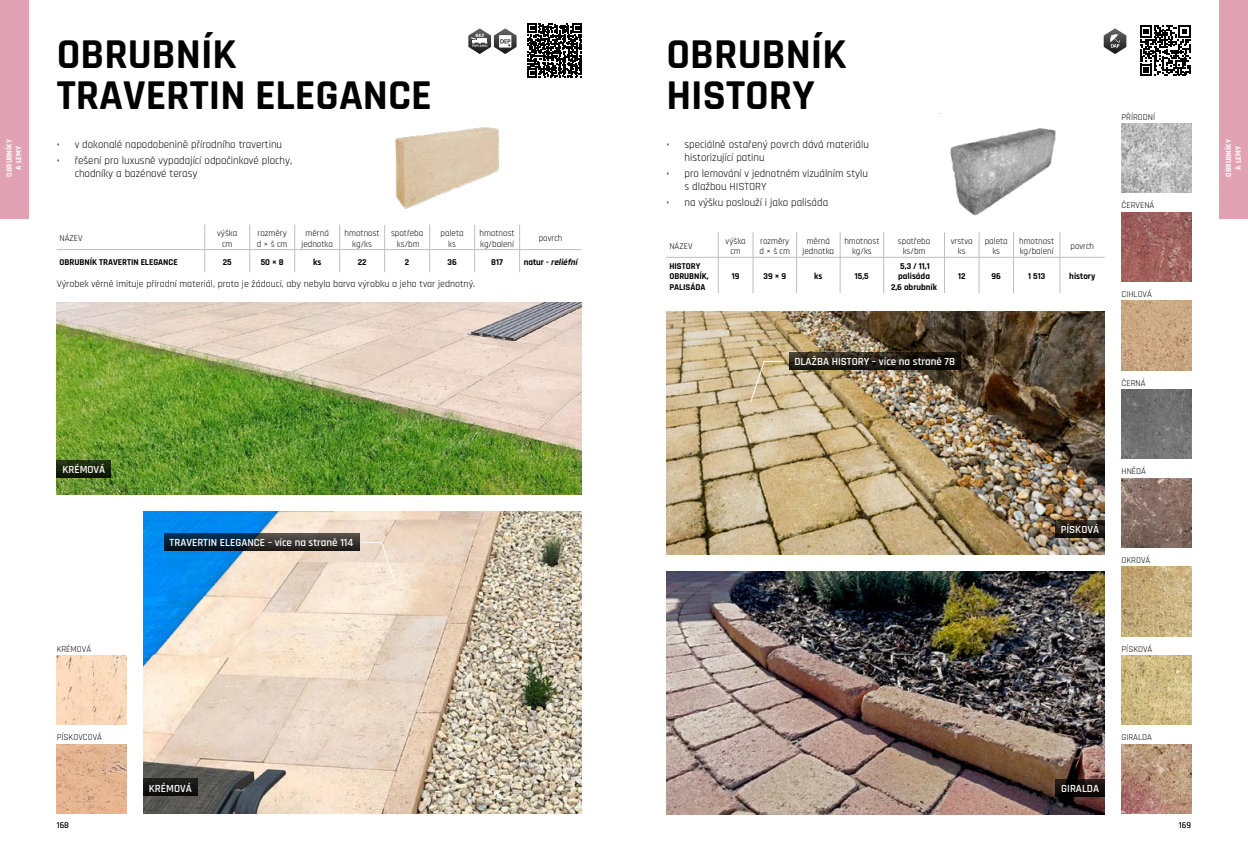
<style>
.page{position:relative;width:1248px;height:842px;background:#fff}
.page>*{position:absolute;margin:0;border:0;box-sizing:border-box;transform-origin:0 0}
.t1{font:700 43px/41px "Rajdhani";color:#000}
.t2{font:11px/13.2px "Rajdhani";color:#000}
.t3{font:600 11px "Rajdhani";color:#fff}
.t4{font:10px "Rajdhani";color:#000}
.t5{font:9px/10.8px "Rajdhani";color:#000;text-align:center}
.t6{font:700 9px/10.8px "Rajdhani";color:#000}
.t7{font:italic 700 9px "Rajdhani";color:#000}
.t8{font:600 9px "Rajdhani";color:#000}
.t9{font:700 8px/9.6px "Rajdhani";color:#fff;text-align:center}
.s1{font-style:normal}
</style>
<div class="page">
<hr style="left:718px;top:257px;width:1px;height:36px;background:#bcbec0">
<hr style="left:752px;top:257px;width:1px;height:36px;background:#bcbec0">
<hr style="left:796px;top:257px;width:1px;height:36px;background:#bcbec0">
<hr style="left:839px;top:257px;width:1px;height:36px;background:#bcbec0">
<hr style="left:883px;top:257px;width:1px;height:36px;background:#bcbec0">
<hr style="left:944px;top:257px;width:1px;height:36px;background:#bcbec0">
<hr style="left:978px;top:257px;width:1px;height:36px;background:#bcbec0">
<hr style="left:1013px;top:257px;width:1px;height:36px;background:#bcbec0">
<hr style="left:1059px;top:257px;width:1px;height:36px;background:#bcbec0">
<svg style="left:839px;top:232px;width:1px;height:25px"></svg>
<svg style="left:883px;top:232px;width:1px;height:25px"></svg>
<svg style="left:944px;top:232px;width:1px;height:25px"></svg>
<svg style="left:978px;top:232px;width:1px;height:25px"></svg>
<svg style="left:1013px;top:232px;width:1px;height:25px"></svg>
<hr style="left:840px;top:257px;width:43px;height:1px;background:#bcbec0">
<hr style="left:883px;top:257px;width:61px;height:1px;background:#bcbec0">
<hr style="left:944px;top:257px;width:35px;height:1px;background:#bcbec0">
<hr style="left:979px;top:257px;width:34px;height:1px;background:#bcbec0">
<hr style="left:1013px;top:257px;width:46px;height:1px;background:#bcbec0">
<svg style="left:718px;top:232px;width:1px;height:25px"></svg>
<svg style="left:752px;top:232px;width:1px;height:25px"></svg>
<svg style="left:796px;top:232px;width:1px;height:25px"></svg>
<svg style="left:1059px;top:232px;width:1px;height:25px"></svg>
<hr style="left:666px;top:257px;width:52px;height:1px;background:#bcbec0">
<hr style="left:718px;top:257px;width:35px;height:1px;background:#bcbec0">
<hr style="left:753px;top:257px;width:43px;height:1px;background:#bcbec0">
<hr style="left:796px;top:257px;width:44px;height:1px;background:#bcbec0">
<hr style="left:1059px;top:257px;width:45px;height:1px;background:#bcbec0">
<img style="left:143px;top:512px;width:438px;height:302px">
<img style="left:57px;top:302px;width:524px;height:193px">
<img style="left:395px;top:127px;width:105px;height:82px">
<svg style="left:527px;top:24px;width:54px;height:54px"></svg>
<svg style="left:204px;top:225px;width:1px;height:47px"></svg>
<svg style="left:249px;top:225px;width:1px;height:47px"></svg>
<svg style="left:294px;top:225px;width:1px;height:47px"></svg>
<svg style="left:339px;top:225px;width:1px;height:47px"></svg>
<svg style="left:384px;top:225px;width:1px;height:47px"></svg>
<svg style="left:429px;top:225px;width:1px;height:47px"></svg>
<svg style="left:474px;top:225px;width:1px;height:47px"></svg>
<svg style="left:519px;top:225px;width:1px;height:47px"></svg>
<hr style="left:57px;top:249px;width:148px;height:1px;background:#bcbec0">
<hr style="left:205px;top:249px;width:45px;height:1px;background:#bcbec0">
<hr style="left:250px;top:249px;width:45px;height:1px;background:#bcbec0">
<hr style="left:295px;top:249px;width:45px;height:1px;background:#bcbec0">
<hr style="left:340px;top:249px;width:44px;height:1px;background:#bcbec0">
<hr style="left:384px;top:249px;width:45px;height:1px;background:#bcbec0">
<hr style="left:429px;top:249px;width:45px;height:1px;background:#bcbec0">
<hr style="left:474px;top:249px;width:45px;height:1px;background:#bcbec0">
<hr style="left:519px;top:249px;width:62px;height:1px;background:#bcbec0">
<svg style="left:468px;top:28px;width:48px;height:26px"></svg>
<img style="left:57px;top:744px;width:69px;height:70px">
<img style="left:57px;top:655px;width:69px;height:70px">
<div style="left:143px;top:779px;width:54px;height:17px;background:#151514"></div>
<svg style="left:57px;top:460px;width:54px;height:18px"></svg>
<img style="left:950px;top:128px;width:106px;height:88px">
<img style="left:666px;top:572px;width:438px;height:242px">
<img style="left:666px;top:312px;width:438px;height:243px">
<svg style="left:1140px;top:25px;width:50px;height:51px"></svg>
<svg style="left:1103px;top:28px;width:23px;height:26px"></svg>
<img style="left:1121px;top:301px;width:69px;height:69px">
<img style="left:1121px;top:655px;width:69px;height:70px">
<img style="left:1121px;top:389px;width:69px;height:70px">
<img style="left:1121px;top:744px;width:69px;height:70px">
<img style="left:1121px;top:212px;width:69px;height:70px">
<img style="left:1121px;top:567px;width:69px;height:69px">
<img style="left:1121px;top:123px;width:69px;height:70px">
<img style="left:1121px;top:478px;width:69px;height:70px">
<svg style="left:1055px;top:779px;width:49px;height:18px"></svg>
<svg style="left:1054px;top:520px;width:50px;height:18px"></svg>
<svg style="left:164px;top:533px;width:195px;height:18px;background:#202c35"></svg>
<svg style="left:360px;top:541px;width:36px;height:44px;background:#f2e1d2"></svg>
<svg style="left:788px;top:352px;width:172px;height:18px;background:#221d15"></svg>
<svg style="left:749px;top:360px;width:36px;height:44px;background:#cfba94"></svg>
<div style="left:1219px;top:0;width:28px;height:219px;background:#e1a2b3"></div>
<div style="left:0;top:0;width:28px;height:219px;background:#e1a2b3"></div>
<p class="t9" style="left:5px;top:177px;width:39px;rotate:-90deg">OBRUBNÍKY<br>A LEMY</p>
<h1 class="t1" style="left:57px;top:35px;width:376px">OBRUBNÍK<br>TRAVERTIN ELEGANCE</h1>
<p class="t2" style="left:57px;top:138px;width:227px">• v dokonalé napodobenině přírodního travertinu</p>
<p class="t2" style="left:75px;top:154px;width:219px;text-indent:-18px">• řešení pro luxusně vypadající odpočinkové plochy, chodníky a bazénové terasy</p>
<h1 class="t1" style="left:666px;top:35px;width:181px">OBRUBNÍK<br>HISTORY</h1>
<p class="t2" style="left:684px;top:138px;width:186px;text-indent:-18px">• speciálně ostařený povrch dává materiálu historizující patinu</p>
<p class="t2" style="left:684px;top:167px;width:185px;text-indent:-18px">• pro lemování v jednotném vizuálním stylu s dlažbou HISTORY</p>
<p class="t2" style="left:666px;top:197px;width:163px">• na výšku poslouží i jako palisáda</p>
<p class="t5" style="left:1121px;top:112px;width:35px">PŘÍRODNÍ</p>
<p class="t5" style="left:1121px;top:200px;width:34px">ČERVENÁ</p>
<p class="t5" style="left:60px;top:233px;width:25px">NÁZEV</p>
<p class="t5" style="left:217px;top:228px;width:22px">výška cm</p>
<p class="t5" style="left:257px;top:228px;width:32px;text-align:left">rozměry d × š cm</p>
<p class="t5" style="left:301px;top:228px;width:33px">měrná jednotka</p>
<p class="t5" style="left:344px;top:228px;width:37px">hmotnost kg/ks</p>
<p class="t5" style="left:391px;top:228px;width:34px">spotřeba ks/bm</p>
<p class="t5" style="left:440px;top:228px;width:25px">paleta ks</p>
<p class="t5" style="left:479px;top:228px;width:37px;text-align:left">hmotnost kg/balení</p>
<p class="t5" style="left:538px;top:233px;width:25px">povrch</p>
<p class="t6" style="left:60px;top:257px;width:120px">OBRUBNÍK TRAVERTIN ELEGANCE</p>
<p class="t6" style="left:223px;top:257px;width:10px">25</p>
<p class="t6" style="left:261px;top:257px;width:24px">50 × 8</p>
<p class="t6" style="left:313px;top:257px;width:10px">ks</p>
<p class="t6" style="left:358px;top:257px;width:10px">22</p>
<p class="t6" style="left:405px;top:257px;width:6px">2</p>
<p class="t6" style="left:447px;top:257px;width:11px">36</p>
<p class="t6" style="left:491px;top:257px;width:13px">817</p>
<p class="t7" style="left:523px;top:257px;width:57px"><span class="s1">n a t u r -</span> reliéfní</p>
<p class="t4" style="left:57px;top:278px;width:420px">Výrobek věrně imituje přírodní materiál, proto je žádoucí, aby nebyla barva výrobku a jeho tvar jednotný.</p>
<p class="t5" style="left:669px;top:241px;width:25px">NÁZEV</p>
<p class="t5" style="left:725px;top:236px;width:22px">výška cm</p>
<p class="t5" style="left:759px;top:236px;width:32px;text-align:left">rozměry d × š cm</p>
<p class="t5" style="left:802px;top:236px;width:33px">měrná jednotka</p>
<p class="t5" style="left:844px;top:236px;width:37px">hmotnost kg/ks</p>
<p class="t5" style="left:897px;top:236px;width:34px">spotřeba ks/bm</p>
<p class="t5" style="left:950px;top:236px;width:23px">vrstva ks</p>
<p class="t5" style="left:984px;top:236px;width:25px">paleta ks</p>
<p class="t5" style="left:1019px;top:236px;width:37px;text-align:left">hmotnost kg/balení</p>
<p class="t5" style="left:1070px;top:241px;width:25px">povrch</p>
<p class="t6" style="left:669px;top:260px;width:41px">HISTORY<br>OBRUBNÍK,<br>PALISÁDA</p>
<p class="t6" style="left:731px;top:271px;width:9px">19</p>
<p class="t6" style="left:763px;top:271px;width:24px">39 × 9</p>
<p class="t6" style="left:814px;top:271px;width:10px">ks</p>
<p class="t6" style="left:854px;top:271px;width:15px">15,5</p>
<p class="t6" style="left:891px;top:260px;width:48px;text-align:center">5,3 / 11,1 palisáda<br>2,6 obrubník</p>
<p class="t6" style="left:957px;top:271px;width:9px">12</p>
<p class="t6" style="left:991px;top:271px;width:11px">96</p>
<p class="t6" style="left:1028px;top:271px;width:19px">1 513</p>
<p class="t6" style="left:1069px;top:271px;width:28px">history</p>
<p class="t5" style="left:1121px;top:289px;width:32px">CIHLOVÁ</p>
<p class="t3" style="left:794px;top:355px;width:162px">DLAŽBA HISTORY – více na straně 78</p>
<p class="t5" style="left:1121px;top:378px;width:26px">ČERNÁ</p>
<p class="t3" style="left:62px;top:463px;width:44px">KRÉMOVÁ</p>
<p class="t5" style="left:1121px;top:466px;width:26px">HNĚDÁ</p>
<p class="t3" style="left:1060px;top:523px;width:40px">PÍSKOVÁ</p>
<p class="t3" style="left:170px;top:536px;width:185px">TRAVERTIN ELEGANCE – více na straně 114</p>
<p class="t5" style="left:1121px;top:555px;width:30px">OKROVÁ</p>
<p class="t5" style="left:57px;top:644px;width:36px">KRÉMOVÁ</p>
<p class="t5" style="left:1121px;top:644px;width:32px">PÍSKOVÁ</p>
<p class="t5" style="left:57px;top:732px;width:47px">PÍSKOVCOVÁ</p>
<p class="t5" style="left:1121px;top:732px;width:32px">GIRALDA</p>
<p class="t3" style="left:149px;top:782px;width:44px">KRÉMOVÁ</p>
<p class="t3" style="left:1061px;top:782px;width:39px">GIRALDA</p>
<p class="t8" style="left:57px;top:819px;width:14px">168</p>
<p class="t8" style="left:1178px;top:819px;width:14px">169</p>
<p class="t9" style="left:1223px;top:177px;width:39px;rotate:-90deg">OBRUBNÍKY<br>A LEMY</p>
</div>
